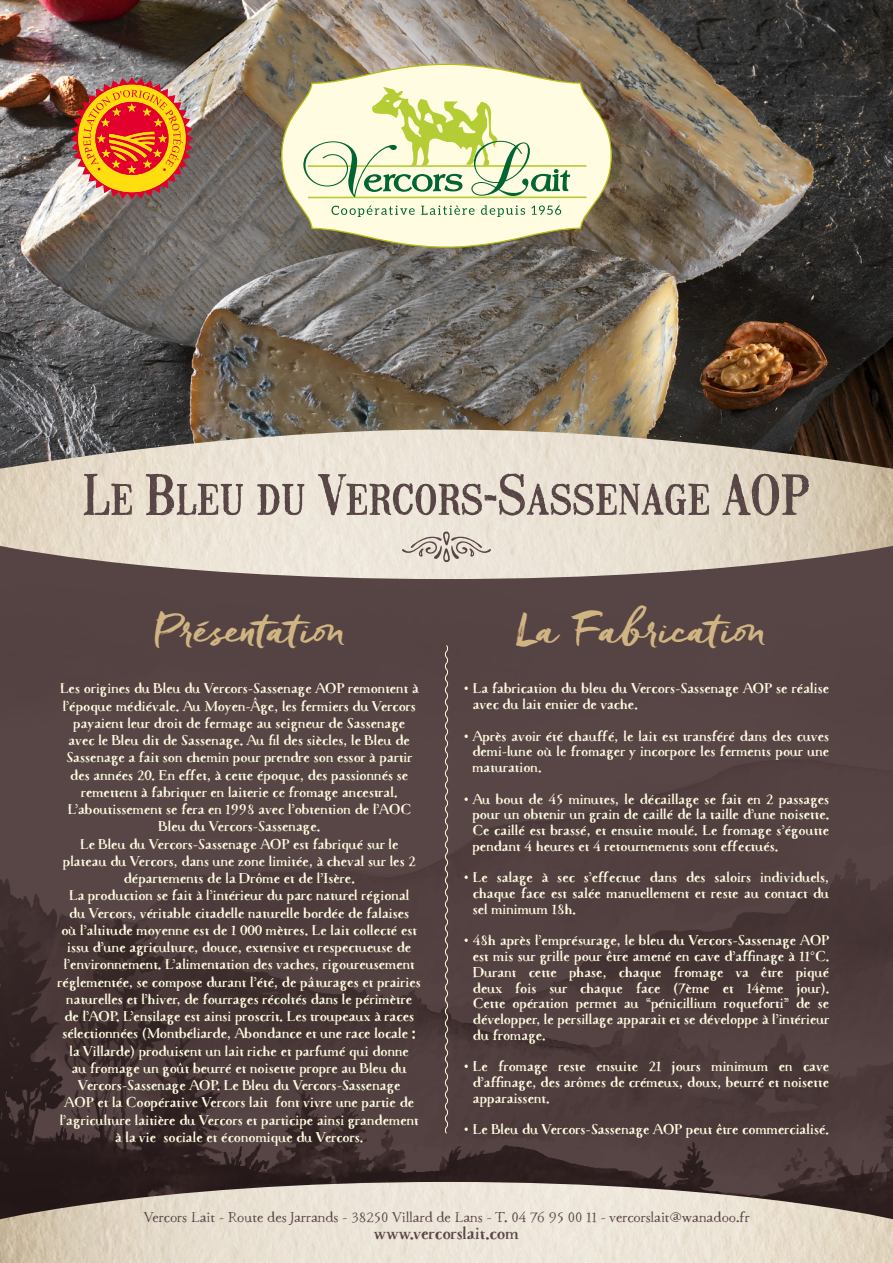
<style>
.page{position:relative;width:893px;height:1263px;background:#fff}
.page>*{position:absolute;margin:0;border:0;box-sizing:border-box;transform-origin:0 0}
.t1{font:52.5px "Mailart Rubberstamp";color:#584545}
.t2{font:45px "Freeland";letter-spacing:-.02em;color:#d0b583}
.t3{font:700 18px "Macarons";color:#584545}
.t4{font:700 15px/17.2px "Macarons";color:#fffce1;text-align:justify}
.t5{font:15px "Macarons";color:#584545}
</style>
<div class="page">
<img style="left:0;top:579px;width:893px;height:603px">
<img style="left:0;top:1182px;width:893px;height:81px">
<svg style="left:444px;top:644px;width:5px;height:490px;background:#786963"></svg>
<img style="left:0;top:0;width:893px;height:429px">
<svg style="left:280px;top:14px;width:332px;height:280px;background:#a59d89"></svg>
<hr style="left:308px;top:196px;width:278px;height:2px;background:#b4cd35">
<hr style="left:308px;top:165px;width:278px;height:2px;background:#b4cd35">
<svg style="left:302px;top:87px;width:268px;height:110px;background:#e0e9bb"></svg>
<svg style="left:331px;top:206px;width:84px;height:11px"></svg>
<svg style="left:421px;top:205px;width:54px;height:10px"></svg>
<svg style="left:481px;top:205px;width:44px;height:12px"></svg>
<svg style="left:531px;top:205px;width:30px;height:10px"></svg>
<img style="left:0;top:429px;width:893px;height:150px">
<svg style="left:402px;top:531px;width:89px;height:32px;background:#d3cac0"></svg>
<img style="left:71px;top:77px;width:122px;height:123px">
<h1 class="t1" style="left:83px;top:454px;width:729px">Le Bleu du Vercors-Sassenage AOP</h1>
<h2 class="t2" style="left:154px;top:600px;width:197px">Présentation</h2>
<h2 class="t2" style="left:517px;top:600px;width:254px">La Fabrication</h2>
<p class="t4" style="left:58px;top:680px;width:365px;text-align:center">Les origines du Bleu du Vercors-Sassenage AOP remontent à l’époque médiévale. Au Moyen-Âge, les fermiers du Vercors payaient leur droit de fermage au seigneur de Sassenage<br>avec le Bleu dit de Sassenage. Au fil des siècles, le Bleu de Sassenage a fait son chemin pour prendre son essor à partir des années 20. En effet, à cette époque, des passionnés se remettent à fabriquer en laiterie ce fromage ancestral.<br>L’aboutissement se fera en 1998 avec l’obtention de l’AOC Bleu du Vercors-Sassenage.<br>Le Bleu du Vercors-Sassenage AOP est fabriqué sur le plateau du Vercors, dans une zone limitée, à cheval sur les 2 départements de la Drôme et de l’Isère.<br>La production se fait à l’intérieur du parc naturel régional<br>du Vercors, véritable citadelle naturelle bordée de falaises<br>où l’altitude moyenne est de 1 000 mètres. Le lait collecté est issu d’une agriculture, douce, extensive et respectueuse de l’environnement. L’alimentation des vaches, rigoureusement réglementée, se compose durant l’été, de pâturages et prairies naturelles et l’hiver, de fourrages récoltés dans le périmètre de l’AOP. L’ensilage est ainsi proscrit. Les troupeaux à races sélectionnées (Montbéliarde, Abondance et une race locale : la Villarde) produisent un lait riche et parfumé qui donne<br>au fromage un goût beurré et noisette propre au Bleu du Vercors-Sassenage AOP. Le Bleu du Vercors-Sassenage<br>AOP et la Coopérative Vercors lait font vivre une partie de l’agriculture laitière du Vercors et participe ainsi grandement à la vie sociale et économique du Vercors.</p>
<p class="t4" style="left:473px;top:681px;width:358px;line-height:15.8px;text-indent:-9px">• La fabrication du bleu du Vercors-Sassenage AOP se réalise avec du lait entier de vache.</p>
<p class="t4" style="left:472px;top:728px;width:358px;line-height:15.8px;text-indent:-9px">• Après avoir été chauffé, le lait est transféré dans des cuves demi-lune où le fromager y incorpore les ferments pour une maturation.</p>
<p class="t4" style="left:472px;top:791px;width:358px;line-height:15.8px;text-indent:-9px">• Au bout de 45 minutes, le décaillage se fait en 2 passages pour un obtenir un grain de caillé de la taille d’une noisette.<br>Ce caillé est brassé, et ensuite moulé. Le fromage s’égoutte pendant 4 heures et 4 retournements sont effectués.</p>
<p class="t4" style="left:473px;top:870px;width:358px;line-height:15.8px;text-indent:-9px">• Le salage à sec s’effectue dans des saloirs individuels, chaque face est salée manuellement et reste au contact du sel minimum 18h.</p>
<p class="t4" style="left:473px;top:933px;width:358px;line-height:15.8px;text-indent:-9px">• 48h après l’emprésurage, le bleu du Vercors-Sassenage AOP est mis sur grille pour être amené en cave d’affinage à 11°C.<br>Durant cette phase, chaque fromage va être piqué deux fois sur chaque face (7ème et 14ème jour).<br>Cette opération permet au “pénicillium roqueforti” de se développer, le persillage apparait et se développe à l’intérieur du fromage.</p>
<p class="t4" style="left:473px;top:1059px;width:358px;line-height:15.8px;text-indent:-9px">• Le fromage reste ensuite 21 jours minimum en cave d’affinage, des arômes de crémeux, doux, beurré et noisette apparaissent.</p>
<p class="t4" style="left:463px;top:1121px;width:367px">• Le Bleu du Vercors-Sassenage AOP peut être commercialisé.</p>
<p class="t5" style="left:143px;top:1208px;width:608px">Vercors Lait - Route des Jarrands - 38250 Villard de Lans - T. 04 76 95 00 11 - vercorslait@wanadoo.fr</p>
<p class="t3" style="left:374px;top:1222px;width:147px">www.vercorslait.com</p>
</div>
